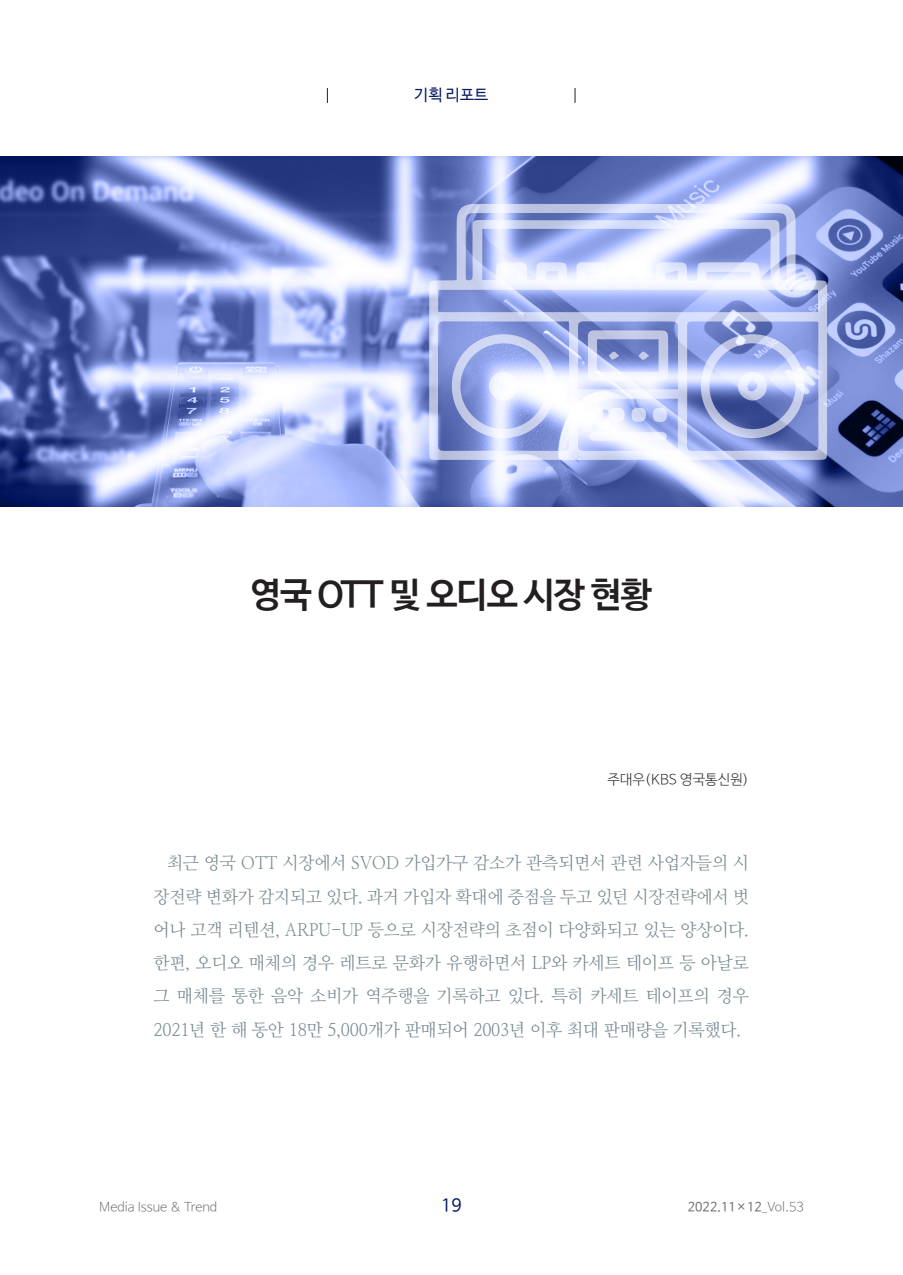
<style>
.page{position:relative;width:903px;height:1275px;background:#fff}
.page>*{position:absolute;margin:0;border:0;box-sizing:border-box;transform-origin:0 0}
.t1{font:700 35px "Nanum Barun Gothic";letter-spacing:-.03em;color:#231f20}
.t2{font:17.5px/33.2px "Nanum Myeongjo OTF";letter-spacing:-.01em;color:#768891;text-align:justify}
.t3{font:17.5px "Nanum Barun Gothic";color:#091b63}
.t4{font:15.75px "Nanum Barun Gothic";color:#091b63}
.t5{font:300 14px "Nanum Barun Gothic";color:#231f20}
.t6{font:12.6px "Nanum Barun Gothic";color:#6c6d70}
.t7{font:300 12.6px "Nanum Barun Gothic";color:#6c6d70}
.s1{font-weight:300}
</style>
<div class="page">
<svg style="left:327px;top:88px;width:1px;height:15px"></svg>
<svg style="left:575px;top:88px;width:1px;height:15px"></svg>
<img style="left:0;top:157px;width:903px;height:350px">
<svg style="left:429px;top:204px;width:398px;height:256px"></svg>
<svg style="left:589px;top:432px;width:78px;height:9px"></svg>
<svg style="left:610px;top:407px;width:15px;height:15px"></svg>
<div style="left:631px;top:408px;width:15px;height:14px;background:#d0d7f4;border-radius:7px"></div>
<svg style="left:589px;top:408px;width:15px;height:14px"></svg>
<svg style="left:653px;top:407px;width:14px;height:15px"></svg>
<svg style="left:701px;top:334px;width:103px;height:104px;background:#9ba8db"></svg>
<svg style="left:452px;top:334px;width:104px;height:104px"></svg>
<svg style="left:588px;top:330px;width:80px;height:51px"></svg>
<p class="t4" style="left:414px;top:87px;width:75px">기획 리포트</p>
<h1 class="t1" style="left:250px;top:576px;width:403px">영국 OTT 및 오디오 시장 현황</h1>
<p class="t5" style="left:607px;top:773px;width:143px">주대우(KBS 영국통신원)</p>
<p class="t2" style="left:153px;top:846px;width:597px;text-indent:13px">최근 영국 OTT 시장에서 SVOD 가입가구 감소가 관측되면서 관련 사업자들의 시 장전략 변화가 감지되고 있다. 과거 가입자 확대에 중점을 두고 있던 시장전략에서 벗 어나 고객 리텐션, ARPU-UP 등으로 시장전략의 초점이 다양화되고 있는 양상이다. 한편, 오디오 매체의 경우 레트로 문화가 유행하면서 LP와 카세트 테이프 등 아날로 그 매체를 통한 음악 소비가 역주행을 기록하고 있다. 특히 카세트 테이프의 경우 2021년 한 해 동안 18만 5,000개가 판매되어 2003년 이후 최대 판매량을 기록했다.</p>
<p class="t7" style="left:99px;top:1200px;width:120px">Media Issue &amp; Trend</p>
<p class="t3" style="left:441px;top:1196px;width:22px">19</p>
<p class="t6" style="left:688px;top:1200px;width:117px">2022.11×12<span class="s1">_Vol.53</span></p>
</div>
